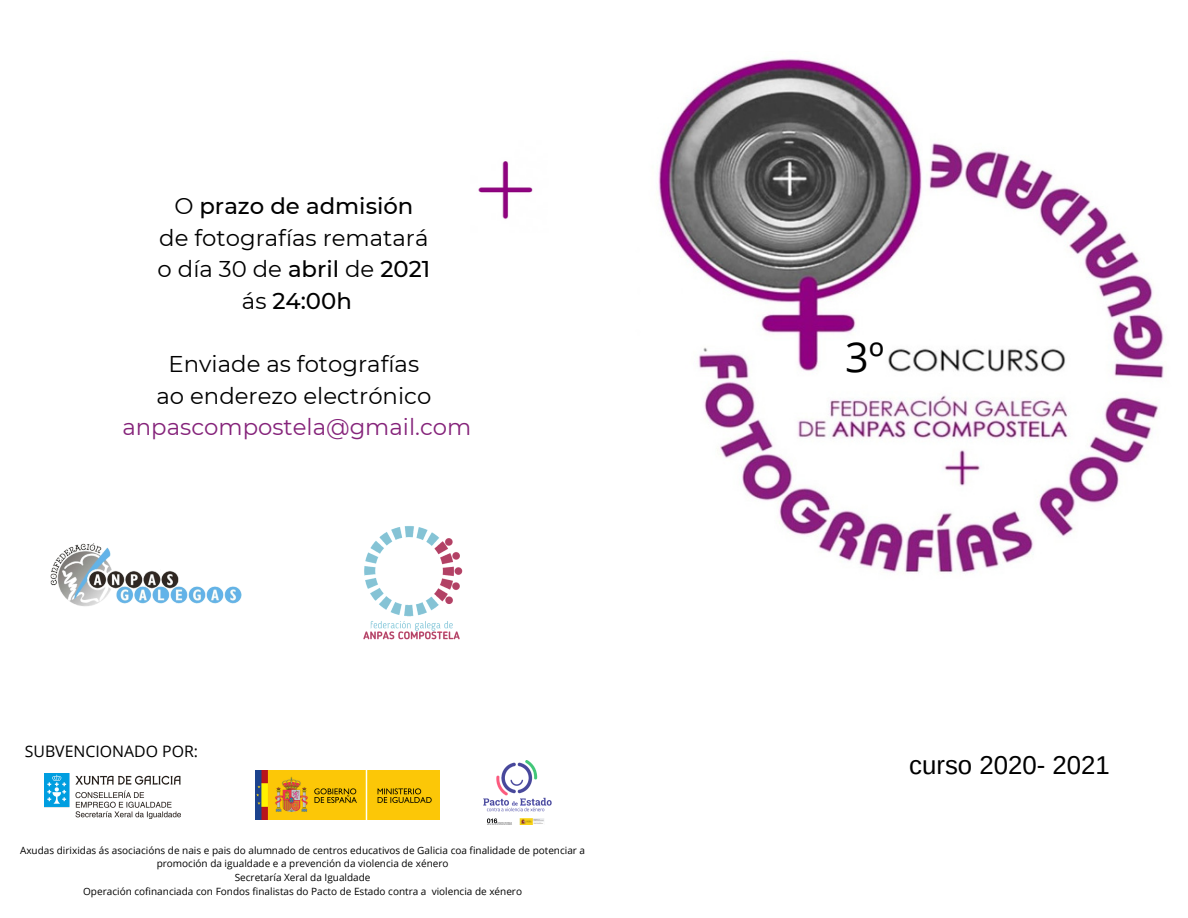
<style>
.page{position:relative;width:1188px;height:918px;background:#fff}
.page>*{position:absolute;margin:0;border:0;box-sizing:border-box;transform-origin:0 0}
.t1{font:41.25px "Open Sans";color:#000}
.t2{font:25.8px "Arimo";color:#000}
.t3{font:22.8px "Montserrat";color:#000}
.t4{font:22.8px "Montserrat";color:#85237a}
.t5{font:500 22.8px "Montserrat";color:#000}
.t6{font:15.9px "Open Sans";color:#000}
.t7{font:10.05px/13.6px "Open Sans";color:#000;text-align:center}
.s1{font-weight:400}
.s2{font-weight:500}
</style>
<div class="page">
<img style="left:658px;top:58px;width:506px;height:515px">
<img style="left:478px;top:161px;width:55px;height:59px">
<img style="left:50px;top:543px;width:192px;height:64px">
<img style="left:363px;top:526px;width:100px;height:114px">
<img style="left:255px;top:770px;width:185px;height:50px">
<img style="left:483px;top:761px;width:69px;height:64px">
<img style="left:45px;top:774px;width:136px;height:45px">
<p class="t5" style="left:174px;top:192px;width:241px"><span class="s1">O</span> prazo de admisión</p>
<p class="t3" style="left:159px;top:224px;width:271px">de fotografías rematará</p>
<p class="t3" style="left:158px;top:255px;width:274px">o día 30 de <span class="s2">abril</span> de <span class="s2">2021</span></p>
<p class="t5" style="left:242px;top:287px;width:111px"><span class="s1">ás</span> 24:00h</p>
<p class="t3" style="left:169px;top:350px;width:252px">Enviade as fotografías</p>
<p class="t3" style="left:157px;top:382px;width:276px">ao enderezo electrónico</p>
<p class="t4" style="left:122px;top:413px;width:350px">anpascompostela@gmail.com</p>
<p class="t6" style="left:25px;top:740px;width:175px">SUBVENCIONADO POR:</p>
<p class="t7" style="left:20px;top:843px;width:567px">Axudas dirixidas ás asociacións de nais e pais do alumnado de centros educativos de Galicia coa finalidade de potenciar a promoción da igualdade e a prevención da violencia de xénero</p>
<p class="t7" style="left:235px;top:870px;width:137px">Secretaría Xeral da Igualdade</p>
<p class="t7" style="left:83px;top:884px;width:440px">Operación cofinanciada con Fondos finalistas do Pacto de Estado contra a violencia de xénero</p>
<p class="t1" style="left:845px;top:328px;width:41px">3º</p>
<p class="t2" style="left:909px;top:751px;width:202px">curso 2020- 2021</p>
</div>
